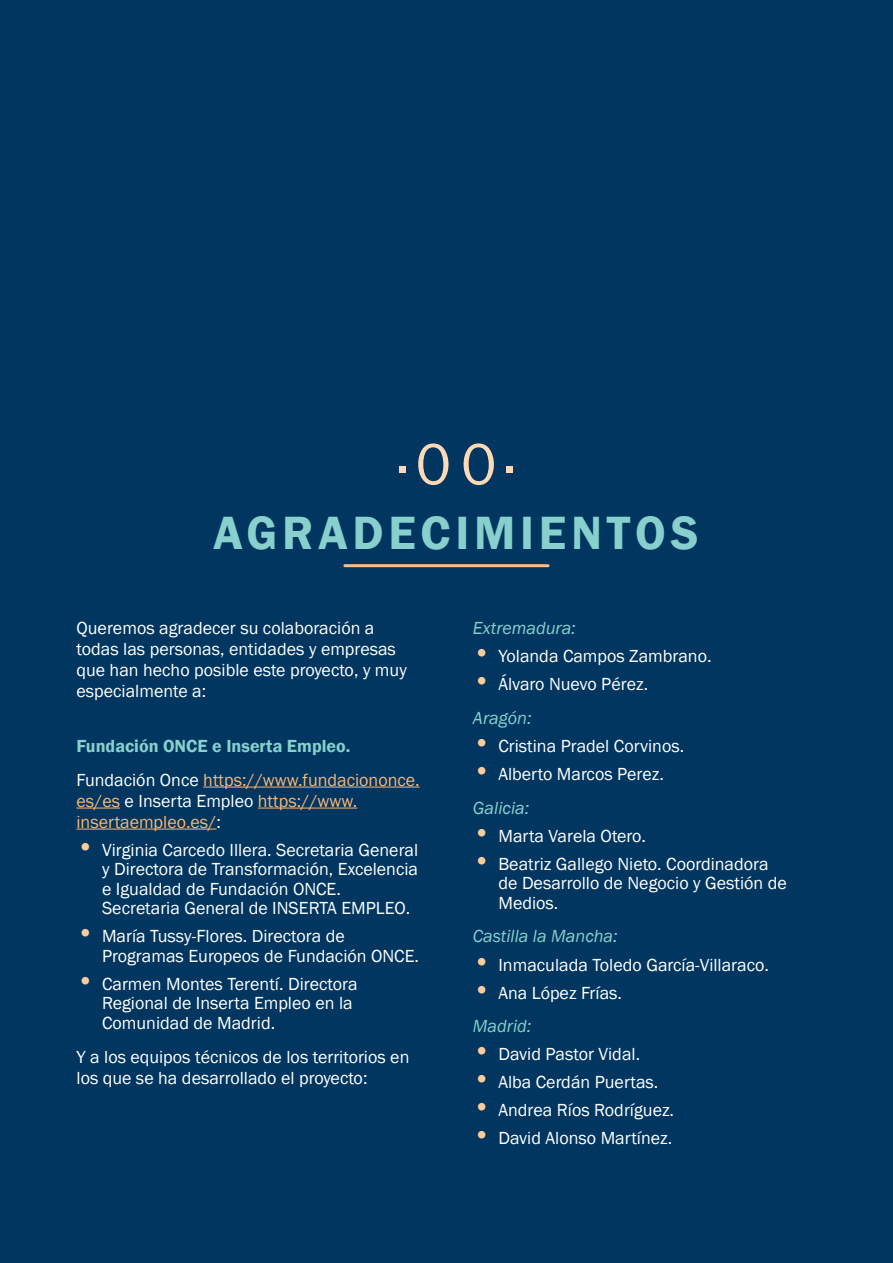
<style>
.page{position:relative;width:893px;height:1263px;background:#003660}
.page>*{position:absolute;margin:0;border:0;box-sizing:border-box;transform-origin:0 0}
.t1{font:60px "Franklin Gothic";color:#fed9b5}
.t2{font:600 48px "Franklin Gothic";letter-spacing:.1em;color:#87d0cd}
.t3{font:18px/19.5px "Franklin Gothic";color:#fff}
.t4{font:600 18px/33.8px "Franklin Gothic";color:#87d0cd}
.t5{font:18px/21px "Franklin Gothic";color:#fbb574}
.t6{font:italic 18px "Franklin Gothic";color:#87d0cd}
.s1{font-weight:400;color:#fff}
.s2{font-weight:400;color:#fbb574}
.s3{color:#fff}
.s4{font-size:27px;color:#fdcc9d}
.s5{font-style:italic;color:#87d0cd}
</style>
<div class="page">
<hr style="left:203px;top:787px;width:217px;height:1px;background:#fbb574">
<hr style="left:77px;top:808px;width:43px;height:1px;background:#fbb574">
<hr style="left:258px;top:808px;width:99px;height:1px;background:#fbb574">
<hr style="left:77px;top:829px;width:139px;height:1px;background:#fbb574">
<hr style="left:345px;top:564px;width:203px;height:3px;background:#fcc087">
<h1 class="t1" style="left:399px;top:427px;width:115px">·00·</h1>
<h2 class="t2" style="left:214px;top:503px;width:486px">AGRADECIMIENTOS</h2>
<p class="t3" style="left:77px;top:618px;width:332px;line-height:21px">Queremos agradecer su colaboración a todas las personas, entidades y empresas que han hecho posible este proyecto, y muy especialmente a:</p>
<p class="t4" style="left:77px;top:729px;width:345px">Fundación ONCE e Inserta Empleo.<br><span class="s1">Fundación Once</span> <span class="s2">https://www.fundaciononce.</span></p>
<p class="t5" style="left:77px;top:791px;width:282px">es/es <span class="s3">e Inserta Empleo</span> https://www. insertaempleo.es/<span class="s3">:</span></p>
<p class="t3" style="left:102px;top:840px;width:318px;text-indent:-26px"><span class="s4">•</span> Virginia Carcedo Illera. Secretaria General y Directora de Transformación, Excelencia e Igualdad de Fundación ONCE.<br>Secretaria General de INSERTA EMPLEO.</p>
<p class="t3" style="left:102px;top:927px;width:319px;text-indent:-26px"><span class="s4">•</span> María Tussy-Flores. Directora de<br>Programas Europeos de Fundación ONCE.</p>
<p class="t3" style="left:102px;top:974px;width:257px;text-indent:-26px"><span class="s4">•</span> Carmen Montes Terentí. Directora<br>Regional de Inserta Empleo en la<br>Comunidad de Madrid.</p>
<p class="t3" style="left:77px;top:1046px;width:334px;line-height:21px">Y a los equipos técnicos de los territorios en los que se ha desarrollado el proyecto:</p>
<p class="t6" style="left:473px;top:617px;width:104px">Extremadura:</p>
<p class="t3" style="left:473px;top:647px;width:240px"><span class="s4">•</span> Yolanda Campos Zambrano.</p>
<p class="t3" style="left:473px;top:668px;width:177px;line-height:33.8px"><span class="s4">•</span> Álvaro Nuevo Pérez.<br><span class="s5">Aragón:</span></p>
<p class="t3" style="left:473px;top:737px;width:213px"><span class="s4">•</span> Cristina Pradel Corvinos.</p>
<p class="t3" style="left:473px;top:757px;width:192px;line-height:33.8px"><span class="s4">•</span> Alberto Marcos Perez.<br><span class="s5">Galicia:</span></p>
<p class="t3" style="left:473px;top:826px;width:175px"><span class="s4">•</span> Marta Varela Otero.</p>
<p class="t3" style="left:498px;top:854px;width:290px;text-indent:-26px"><span class="s4">•</span> Beatriz Gallego Nieto. Coordinadora de Desarrollo de Negocio y Gestión de<br>Medios.</p>
<p class="t6" style="left:473px;top:925px;width:146px">Castilla la Mancha:</p>
<p class="t3" style="left:473px;top:955px;width:298px"><span class="s4">•</span> Inmaculada Toledo García-Villaraco.</p>
<p class="t3" style="left:473px;top:976px;width:151px;line-height:33.8px"><span class="s4">•</span> Ana López Frías.<br><span class="s5">Madrid:</span></p>
<p class="t3" style="left:473px;top:1045px;width:169px"><span class="s4">•</span> David Pastor Vidal.</p>
<p class="t3" style="left:473px;top:1073px;width:187px"><span class="s4">•</span> Alba Cerdán Puertas.</p>
<p class="t3" style="left:473px;top:1101px;width:203px"><span class="s4">•</span> Andrea Ríos Rodríguez.</p>
<p class="t3" style="left:473px;top:1129px;width:201px"><span class="s4">•</span> David Alonso Martínez.</p>
</div>
